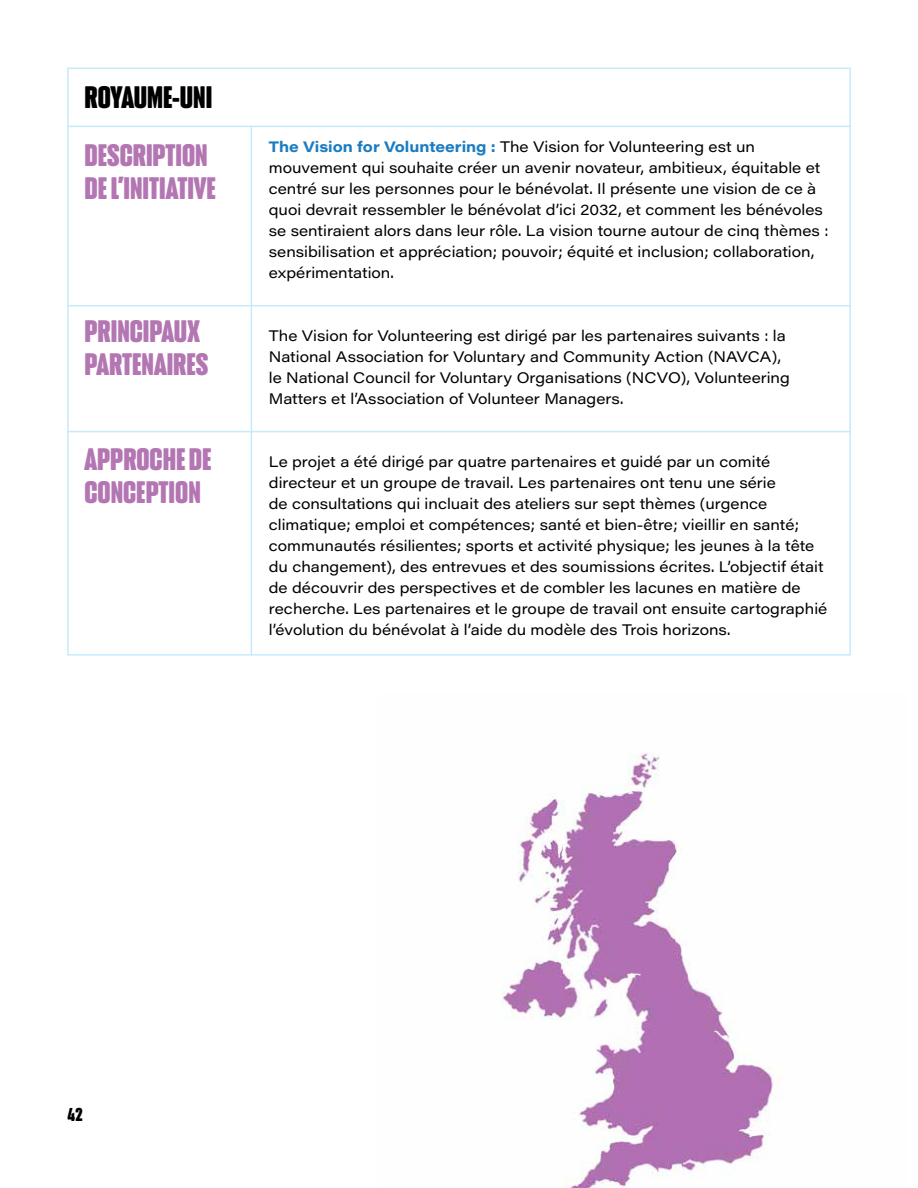
<style>
.page{position:relative;width:918px;height:1188px;background:#fff}
.page>*{position:absolute;margin:0;border:0;box-sizing:border-box;transform-origin:0 0}
.t1{font:900 30px/33px "Anguita Sans";color:#b376b3}
.t2{font:900 30px "Anguita Sans";color:#000}
.t3{font:900 18px "Anguita Sans";color:#000}
.t4{font:15px/21px "Acumin Pro Wide";color:#000}
.s1{font-weight:700;color:#1c7cc1}
</style>
<div class="page">
<img style="left:502px;top:753px;width:279px;height:435px">
<hr style="left:67px;top:126px;width:784px;height:1px;background:#c7eafb">
<hr style="left:67px;top:305px;width:784px;height:1px;background:#c7eafb">
<hr style="left:67px;top:431px;width:784px;height:1px;background:#c7eafb">
<hr style="left:251px;top:126px;width:1px;height:530px;background:#c7eafb">
<h1 class="t2" style="left:85px;top:81px;width:129px">ROYAUME-UNI</h1>
<h1 class="t1" style="left:85px;top:138px;width:133px">DESCRIPTION<br>DE L’INITIATIVE</h1>
<h1 class="t1" style="left:85px;top:314px;width:125px">PRINCIPAUX<br>PARTENAIRES</h1>
<h1 class="t1" style="left:85px;top:442px;width:128px">APPROCHE DE<br>CONCEPTION</h1>
<p class="t4" style="left:269px;top:136px;width:561px"><span class="s1">The Vision for Volunteering :</span> The Vision for Volunteering est un mouvement qui souhaite créer un avenir novateur, ambitieux, équitable et centré sur les personnes pour le bénévolat. Il présente une vision de ce à quoi devrait ressembler le bénévolat d’ici 2032, et comment les bénévoles se sentiraient alors dans leur rôle. La vision tourne autour de cinq thèmes : sensibilisation et appréciation; pouvoir; équité et inclusion; collaboration, expérimentation.</p>
<p class="t4" style="left:269px;top:325px;width:523px">The Vision for Volunteering est dirigé par les partenaires suivants : la National Association for Voluntary and Community Action (NAVCA), le National Council for Voluntary Organisations (NCVO), Volunteering Matters et l’Association of Volunteer Managers.</p>
<p class="t4" style="left:269px;top:451px;width:560px">Le projet a été dirigé par quatre partenaires et guidé par un comité directeur et un groupe de travail. Les partenaires ont tenu une série<br>de consultations qui incluait des ateliers sur sept thèmes (urgence climatique; emploi et compétences; santé et bien-être; vieillir en santé; communautés résilientes; sports et activité physique; les jeunes à la tête du changement), des entrevues et des soumissions écrites. L’objectif était de découvrir des perspectives et de combler les lacunes en matière de recherche. Les partenaires et le groupe de travail ont ensuite cartographié l’évolution du bénévolat à l’aide du modèle des Trois horizons.</p>
<p class="t3" style="left:68px;top:1104px;width:17px">42</p>
</div>
